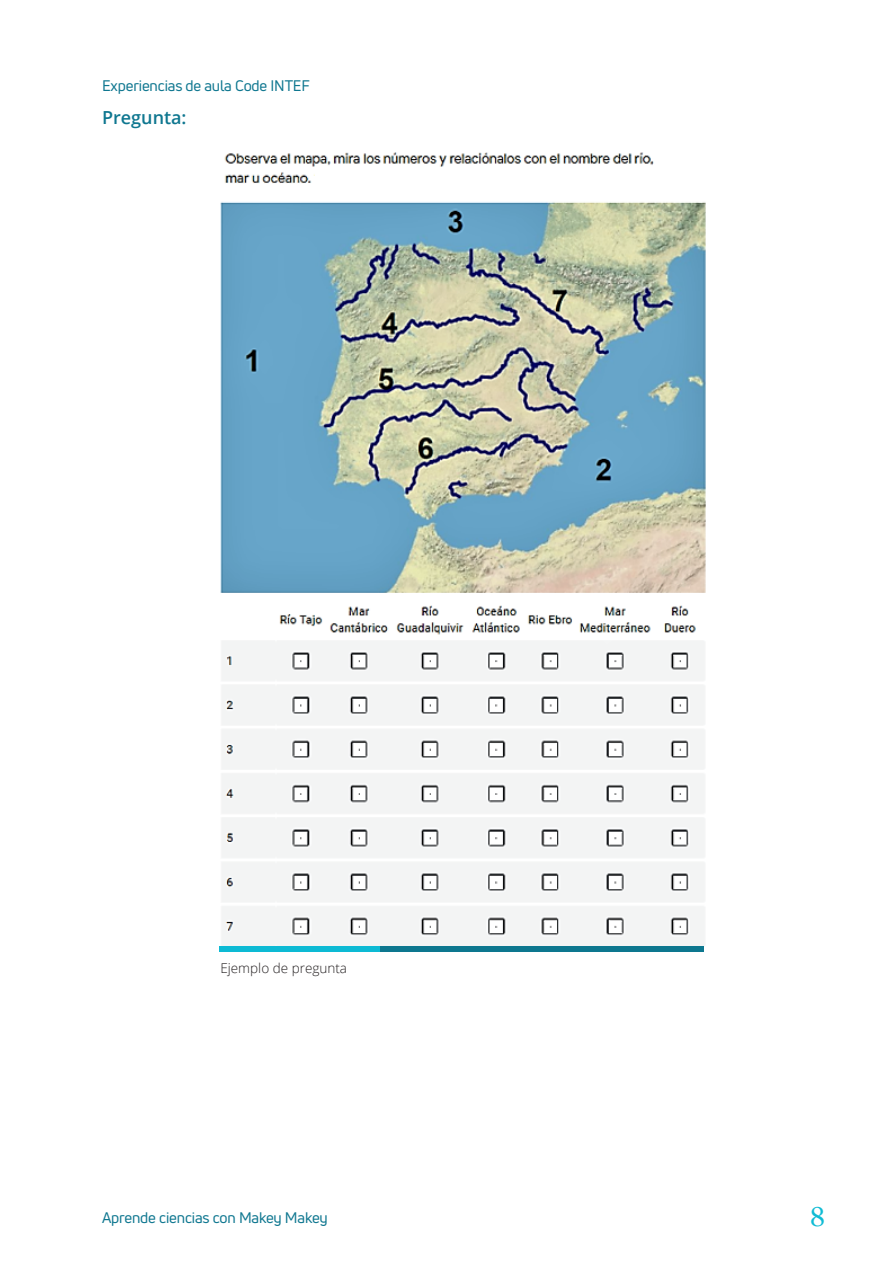
<style>
.page{position:relative;width:893px;height:1263px;background:#fff}
.page>*{position:absolute;margin:0;border:0;box-sizing:border-box;transform-origin:0 0}
.t1{font:500 30px "Freight Text";color:#0fbbd4}
.t2{font:600 18px "Open Sans";color:#0f7790}
.t3{font:15px "Uni Neue";letter-spacing:-.01em;color:#0f7790}
.Pie_foto{font:300 13.5px "Open Sans";color:#231f20}
</style>
<div class="page">
<img style="left:220px;top:152px;width:486px;height:794px">
<div style="left:219px;top:946px;width:161px;height:6px;background:#0dbad4"></div>
<div style="left:380px;top:946px;width:324px;height:6px;background:#0d778f"></div>
<p class="t3" style="left:102px;top:76px;width:209px">Experiencias de aula Code INTEF</p>
<h2 class="t2" style="left:102px;top:105px;width:86px">Pregunta:</h2>
<p class="Pie_foto" style="left:220px;top:959px;width:128px">Ejemplo de pregunta</p>
<p class="t3" style="left:102px;top:1208px;width:227px">Aprende ciencias con Makey Makey</p>
<h1 class="t1" style="left:810px;top:1200px;width:16px">8</h1>
</div>
